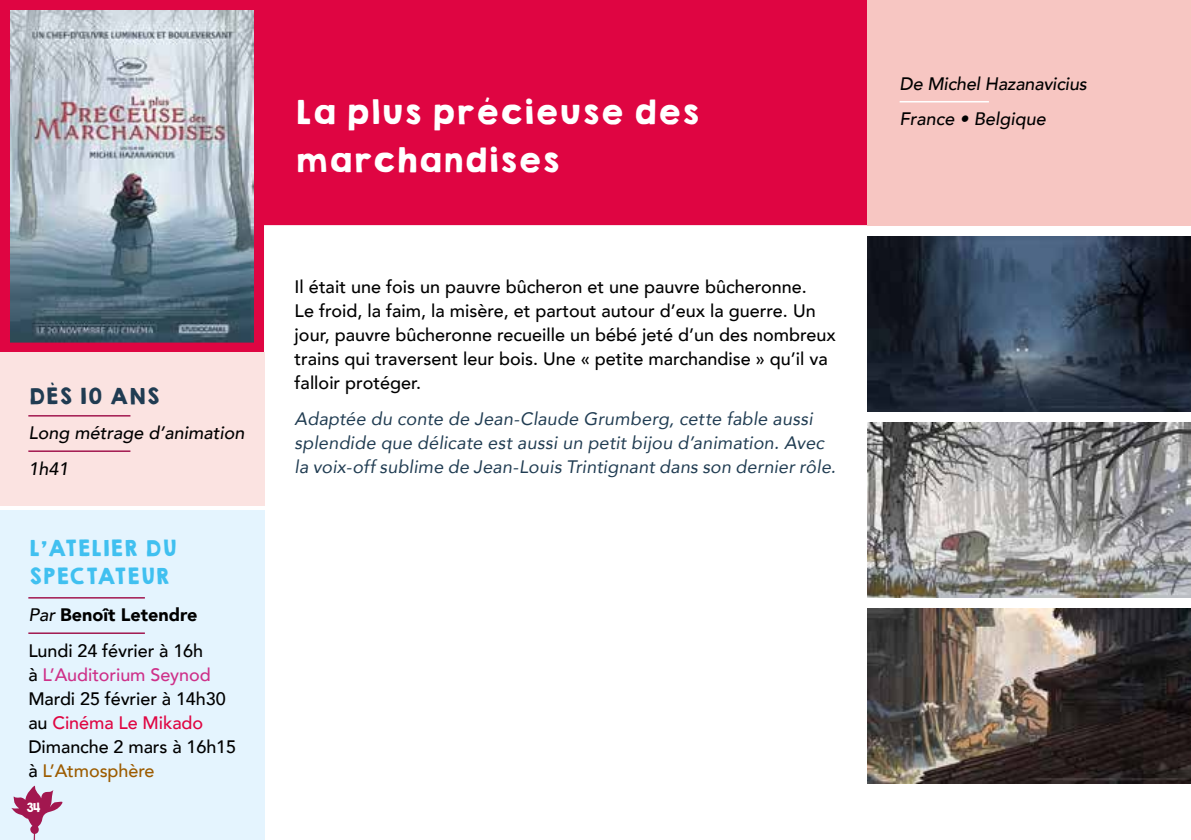
<style>
.page{position:relative;width:1191px;height:840px;background:#fff}
.page>*{position:absolute;margin:0;border:0;box-sizing:border-box;transform-origin:0 0}
.t1{font:30px/48px "KGHAPPY Solid";letter-spacing:.005em;color:#fff}
.t2{font:20px/28px "KGHAPPY Solid";letter-spacing:.02em;color:#40c0f0}
.t3{font:20px "KGHAPPY Solid";letter-spacing:.02em;color:#203c52}
.t4{font:500 18px/24px "Avenir";color:#000}
.t5{font:italic 18px/24px "Avenir";letter-spacing:.01em;color:#203c52}
.t6{font:italic 500 18px/35.4px "Avenir";color:#000}
.t7{font:11.4px "KGHAPPY Solid";color:#fff}
.s1{font-style:italic}
.s2{font-weight:900}
.s3{color:#ce3089}
.s4{color:#df0542}
.s5{color:#9c5b00}
</style>
<div class="page">
<div style="left:269px;top:0;width:917px;height:226px;background:#df0542"></div>
<svg style="left:0;top:0;width:269px;height:357px;background:#a290a1"></svg>
<div style="left:0;top:352px;width:264px;height:225px;background:#fbe3e1"></div>
<div style="left:867px;top:0;width:324px;height:225px;background:#f7c6c2"></div>
<hr style="left:28px;top:415px;width:102px;height:1px;background:#a2174f">
<hr style="left:28px;top:450px;width:102px;height:1px;background:#a2174f">
<img style="left:867px;top:236px;width:323px;height:175px">
<img style="left:867px;top:422px;width:324px;height:175px">
<img style="left:867px;top:608px;width:324px;height:174px">
<svg style="left:1186px;top:225px;width:5px;height:132px"></svg>
<hr style="left:1190px;top:352px;width:1px;height:225px;background:#feeade">
<hr style="left:899px;top:101px;width:90px;height:1px;background:#fff">
<div style="left:0;top:509px;width:264px;height:330px;background:#e4f4fe"></div>
<hr style="left:28px;top:596px;width:117px;height:2px;background:#a2174f">
<hr style="left:28px;top:632px;width:117px;height:1px;background:#a2174f">
<svg style="left:0;top:505px;width:265px;height:4px"></svg>
<svg style="left:11px;top:785px;width:52px;height:54px"></svg>
<p class="t3" style="left:28px;top:385px;width:132px">DÈS 10 ANS</p>
<p class="t6" style="left:28px;top:417px;width:218px">Long métrage d’animation<br>1h41</p>
<p class="t2" style="left:28px;top:534px;width:150px">L’ATELIER DU<br>SPECTATEUR</p>
<p class="t4" style="left:28px;top:596px;width:176px;line-height:35.4px"><span class="s1">Par</span> <span class="s2">Benoît Letendre<br></span>Lundi 24 février à 16h</p>
<p class="t4" style="left:28px;top:664px;width:209px">à <span class="s3">L’Auditorium Seynod<br></span>Mardi 25 février à 14h30 au <span class="s4">Cinéma Le Mikado<br></span>Dimanche 2 mars à 16h15 à <span class="s5">L’Atmosphère</span></p>
<p class="t7" style="left:26px;top:800px;width:16px">34</p>
<h1 class="t1" style="left:295px;top:90px;width:406px">La plus précieuse des marchandises</h1>
<p class="t4" style="left:295px;top:274px;width:543px">Il était une fois un pauvre bûcheron et une pauvre bûcheronne.<br>Le froid, la faim, la misère, et partout autour d’eux la guerre. Un jour, pauvre bûcheronne recueille un bébé jeté d’un des nombreux trains qui traversent leur bois. Une « petite marchandise » qu’il va falloir protéger.</p>
<p class="t5" style="left:295px;top:406px;width:543px">Adaptée du conte de Jean-Claude Grumberg, cette fable aussi splendide que délicate est aussi un petit bijou d’animation. Avec la voix-off sublime de Jean-Louis Trintignant dans son dernier rôle.</p>
<p class="t6" style="left:899px;top:68px;width:189px">De Michel Hazanavicius<br>France • Belgique</p>
</div>
